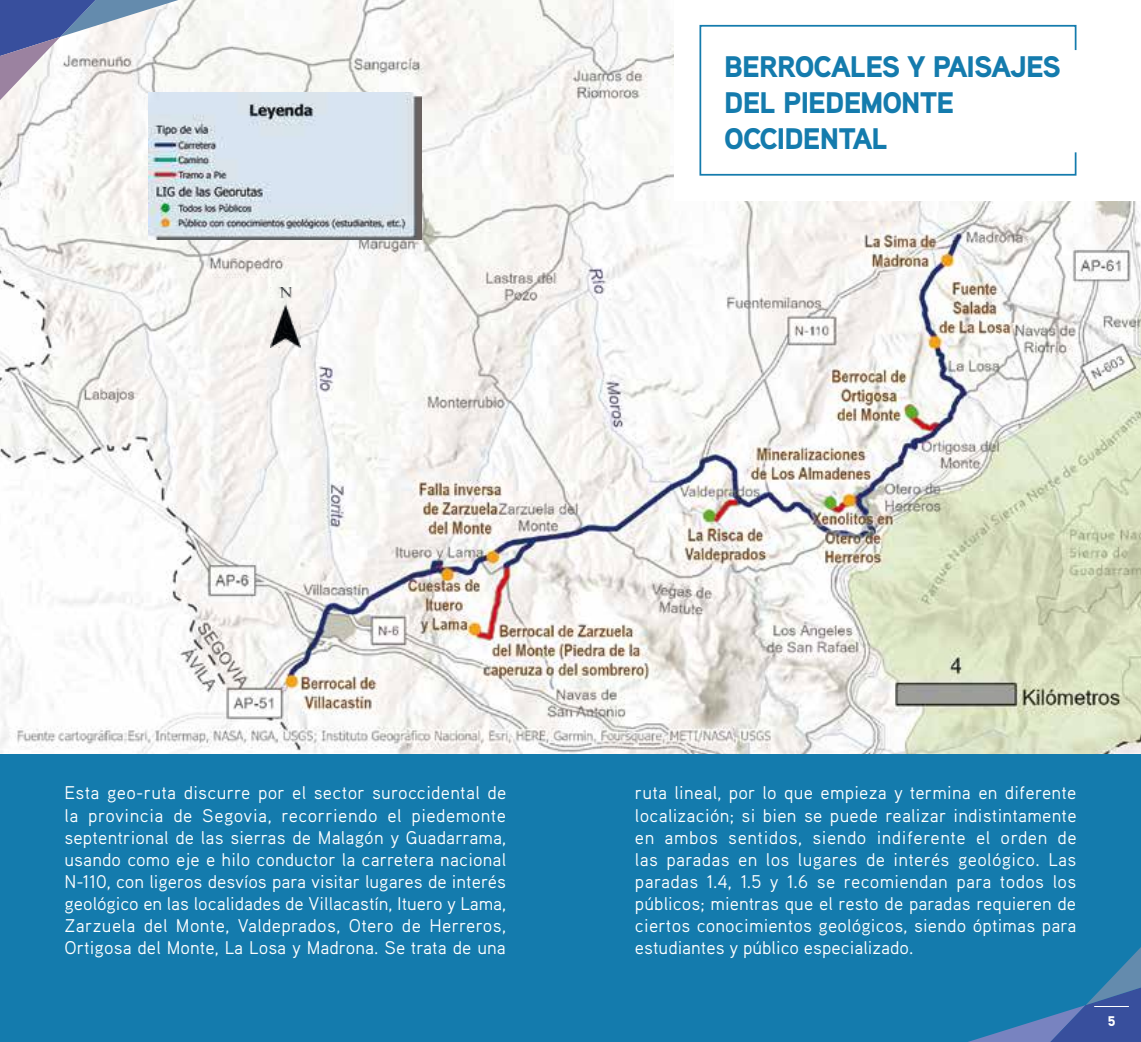
<style>
.page{position:relative;width:1141px;height:1042px;background:#fff}
.page>*{position:absolute;margin:0;border:0;box-sizing:border-box;transform-origin:0 0}
.t1{font:900 29.75px/35.7px "Aaux Pro";letter-spacing:-.03em;color:#147bad}
.t2{font:18.38px/22.1px "Aaux Pro";letter-spacing:.005em;color:#fff;text-align:justify}
.t3{font:900 14px "Aaux Pro";color:#fff}
</style>
<div class="page">
<img style="left:0;top:0;width:1141px;height:754px">
<div style="left:0;top:754px;width:1141px;height:288px;background:#147bad"></div>
<div style="left:675px;top:0;width:466px;height:200px;background:#fff"></div>
<img style="left:270px;top:287px;width:30px;height:61px">
<img style="left:148px;top:92px;width:274px;height:148px">
<svg style="left:968px;top:947px;width:173px;height:95px"></svg>
<svg style="left:0;top:0;width:178px;height:100px"></svg>
<hr style="left:1094px;top:1006px;width:35px;height:1px;background:#fff">
<svg style="left:699px;top:24px;width:378px;height:152px"></svg>
<h1 class="t1" style="left:724px;top:48px;width:338px">BERROCALES Y PAISAJES<br>DEL PIEDEMONTE<br>OCCIDENTAL</h1>
<p class="t2" style="left:64px;top:781px;width:443px">Esta geo-ruta discurre por el sector suroccidental de la provincia de Segovia, recorriendo el piedemonte septentrional de las sierras de Malagón y Guadarrama, usando como eje e hilo conductor la carretera nacional N-110, con ligeros desvíos para visitar lugares de interés geológico en las localidades de Villacastín, Ituero y Lama, Zarzuela del Monte, Valdeprados, Otero de Herreros, Ortigosa del Monte, La Losa y Madrona. Se trata de una</p>
<p class="t2" style="left:635px;top:781px;width:443px">ruta lineal, por lo que empieza y termina en diferente localización; si bien se puede realizar indistintamente en ambos sentidos, siendo indiferente el orden de las paradas en los lugares de interés geológico. Las paradas 1.4, 1.5 y 1.6 se recomiendan para todos los públicos; mientras que el resto de paradas requieren de ciertos conocimientos geológicos, siendo óptimas para estudiantes y público especializado.</p>
<p class="t3" style="left:1108px;top:1012px;width:9px">5</p>
</div>
